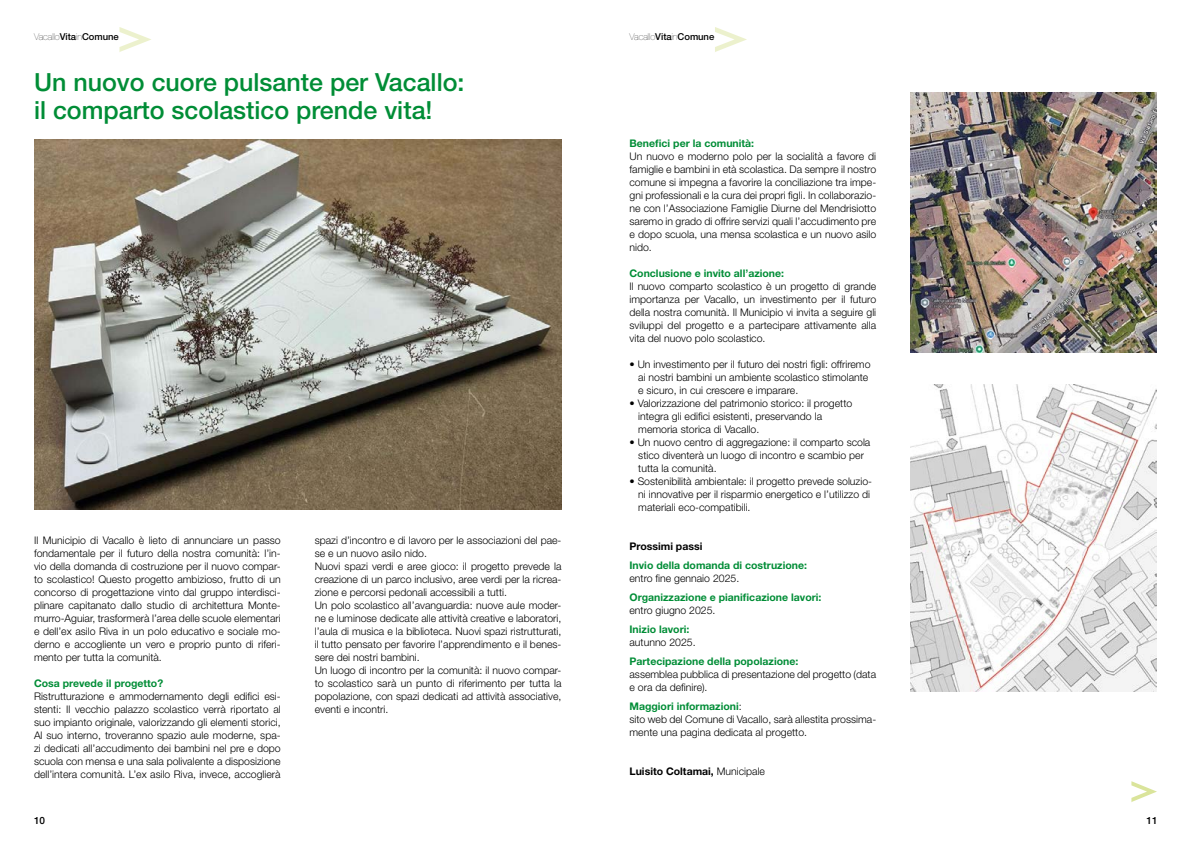
<style>
.page{position:relative;width:1191px;height:842px;background:#fff}
.page>*{position:absolute;margin:0;border:0;box-sizing:border-box;transform-origin:0 0}
.t1{font:500 25px/28px "Helvetica Neue LT Std";color:#008d36}
.t2{font:300 10.5px/13px "Helvetica Neue LT Std";color:#000}
.t3{font:700 10.5px "Helvetica Neue LT Std";color:#008d36}
.t4{font:700 10.5px "Helvetica Neue LT Std";color:#000}
.t5{font:500 10px "Helvetica Neue LT Std";color:#000}
.t6{font:500 9.5px "Helvetica Neue LT Std";letter-spacing:-.005em;color:#000}
.s1{font-weight:200}
.s2{font-weight:700;color:#008d36}
.s3{font-weight:300}
</style>
<div class="page">
<svg style="left:119px;top:27px;width:32px;height:25px"></svg>
<svg style="left:715px;top:27px;width:32px;height:25px"></svg>
<svg style="left:1131px;top:781px;width:26px;height:21px"></svg>
<img style="left:34px;top:140px;width:527px;height:369px">
<img style="left:910px;top:384px;width:247px;height:308px">
<img style="left:910px;top:92px;width:247px;height:261px">
<p class="t6" style="left:34px;top:31px;width:86px"><span class="s1">Vacallo</span>Vita<span class="s1">in</span>Comune</p>
<p class="t6" style="left:629px;top:31px;width:86px"><span class="s1">Vacallo</span>Vita<span class="s1">in</span>Comune</p>
<h1 class="t1" style="left:34px;top:68px;width:432px">Un nuovo cuore pulsante per Vacallo: il comparto scolastico prende vita!</h1>
<p class="t2" style="left:34px;top:534px;width:248px;text-align:justify">Il Municipio di Vacallo è lieto di annunciare un passo fondamentale per il futuro della nostra comunità: l’in&shy;vio della domanda di costruzione per il nuovo compar&shy;to scolastico! Questo progetto ambizioso, frutto di un concorso di progettazione vinto dal gruppo interdisci&shy;plinare capitanato dallo studio di architettura Monte&shy;murro-Aguiar, trasformerà l’area delle scuole elementari e dell’ex asilo Riva in un polo educativo e sociale mo&shy;derno e accogliente un vero e proprio punto di riferi&shy;mento per tutta la comunità.</p>
<p class="t3" style="left:34px;top:677px;width:131px">Cosa prevede il progetto?</p>
<p class="t2" style="left:34px;top:689px;width:248px;text-align:justify">Ristrutturazione e ammodernamento degli edifici esi&shy;stenti: Il vecchio palazzo scolastico verrà riportato al suo impianto originale, valorizzando gli elementi storici, Al suo interno, troveranno spazio aule moderne, spa&shy;zi dedicati all’accudimento dei bambini nel pre e dopo scuola con mensa e una sala polivalente a disposizione dell’intera comunità. L’ex asilo Riva, invece, accoglierà</p>
<p class="t2" style="left:315px;top:534px;width:248px">spazi d’incontro e di lavoro per le associazioni del pae&shy;se e un nuovo asilo nido.<br>Nuovi spazi verdi e aree gioco: il progetto prevede la creazione di un parco inclusivo, aree verdi per la ricrea&shy;zione e percorsi pedonali accessibili a tutti.<br>Un polo scolastico all’avanguardia: nuove aule moder&shy;ne e luminose dedicate alle attività creative e laboratori, l’aula di musica e la biblioteca. Nuovi spazi ristrutturati, il tutto pensato per favorire l’apprendimento e il benes&shy;sere dei nostri bambini.<br>Un luogo di incontro per la comunità: il nuovo compar&shy;to scolastico sarà un punto di riferimento per tutta la popolazione, con spazi dedicati ad attività associative, eventi e incontri.</p>
<p class="t3" style="left:629px;top:137px;width:126px">Benefici per la comunità:</p>
<p class="t2" style="left:629px;top:150px;width:248px;text-align:justify">Un nuovo e moderno polo per la socialità a favore di famiglie e bambini in età scolastica. Da sempre il nostro comune si impegna a favorire la conciliazione tra impe&shy;gni professionali e la cura dei propri figli. In collaborazio&shy;ne con l’Associazione Famiglie Diurne del Mendrisiotto saremo in grado di offrire servizi quali l’accudimento pre e dopo scuola, una mensa scolastica e un nuovo asilo nido.</p>
<p class="t3" style="left:629px;top:267px;width:156px">Conclusione e invito all’azione:</p>
<p class="t2" style="left:629px;top:280px;width:248px;text-align:justify">Il nuovo comparto scolastico è un progetto di grande importanza per Vacallo, un investimento per il futuro della nostra comunità. Il Municipio vi invita a seguire gli sviluppi del progetto e a partecipare attivamente alla vita del nuovo polo scolastico.</p>
<p class="t2" style="left:638px;top:358px;width:234px;text-indent:-9px">• Un investimento per il futuro dei nostri figli: offriremo ai nostri bambini un ambiente scolastico stimolante e sicuro, in cui crescere e imparare.</p>
<p class="t2" style="left:638px;top:397px;width:215px;text-indent:-9px">• Valorizzazione del patrimonio storico: il progetto integra gli edifici esistenti, preservando la memoria storica di Vacallo.</p>
<p class="t2" style="left:638px;top:436px;width:234px;text-indent:-9px">• Un nuovo centro di aggregazione: il comparto scola stico diventerà un luogo di incontro e scambio per tutta la comunità.</p>
<p class="t2" style="left:638px;top:475px;width:235px;text-indent:-9px">• Sostenibilità ambientale: il progetto prevede soluzio&shy;ni innovative per il risparmio energetico e l’utilizzo di materiali eco-compatibili.</p>
<p class="t4" style="left:629px;top:540px;width:74px">Prossimi passi</p>
<p class="t3" style="left:629px;top:559px;width:179px">Invio della domanda di costruzione:</p>
<p class="t2" style="left:629px;top:572px;width:111px">entro fine gennaio 2025.</p>
<p class="t3" style="left:629px;top:591px;width:193px">Organizzazione e pianificazione lavori:</p>
<p class="t2" style="left:629px;top:604px;width:87px">entro giugno 2025.</p>
<p class="t3" style="left:629px;top:623px;width:61px">Inizio lavori:</p>
<p class="t2" style="left:629px;top:636px;width:68px">autunno 2025.</p>
<p class="t3" style="left:629px;top:655px;width:170px">Partecipazione della popolazione:</p>
<p class="t2" style="left:629px;top:668px;width:248px">assemblea pubblica di presentazione del progetto (data e ora da definire).</p>
<p class="t2" style="left:629px;top:700px;width:248px"><span class="s2">Maggiori informazioni</span>:<br>sito web del Comune di Vacallo, sarà allestita prossima&shy;mente una pagina dedicata al progetto.</p>
<p class="t4" style="left:629px;top:765px;width:137px">Luisito Coltamai, <span class="s3">Municipale</span></p>
<p class="t5" style="left:34px;top:814px;width:13px">10</p>
<p class="t5" style="left:1146px;top:814px;width:13px">11</p>
</div>
